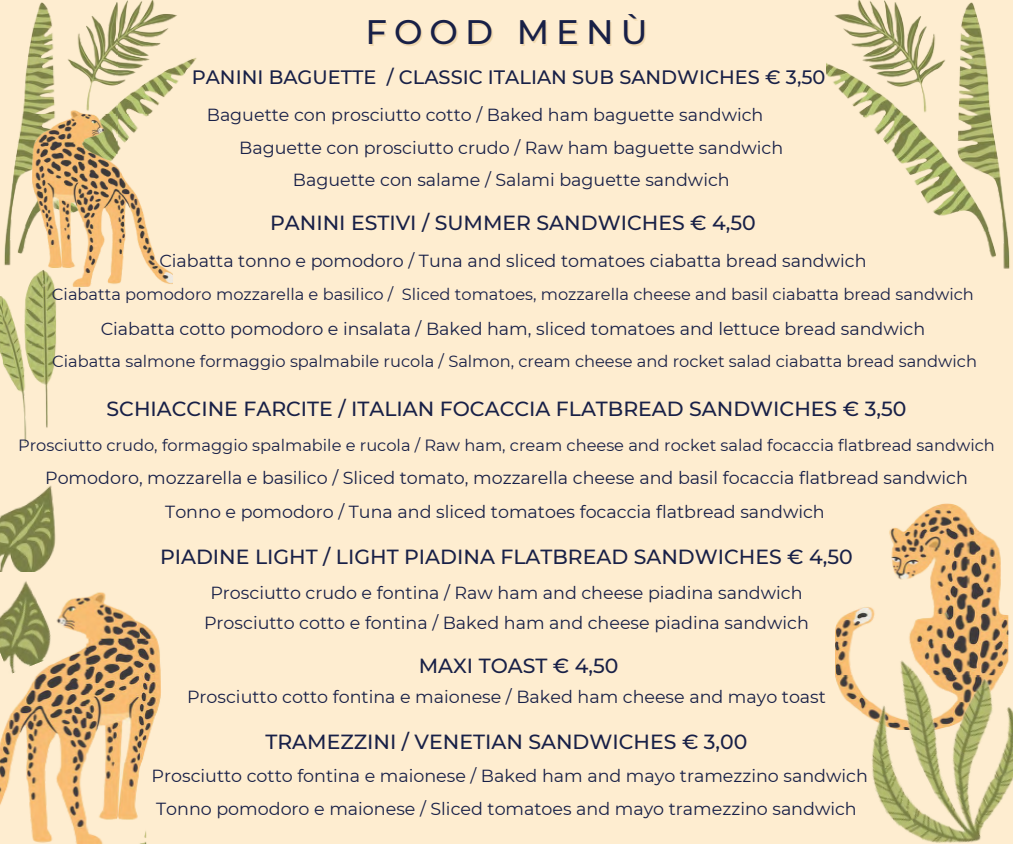
<style>
.page{position:relative;width:1013px;height:844px;background:#fff}
.page>*{position:absolute;margin:0;border:0;box-sizing:border-box;transform-origin:0 0}
.t1{font:500 33.88px "Montserrat";letter-spacing:.21em;color:#182047}
.t2{font:500 20.38px "Montserrat";color:#182047}
.t3{font:500 19.38px "Montserrat";color:#182047}
.t4{font:17.5px "Montserrat";color:#182047}
.t5{font:16.25px "Montserrat";color:#182047}
</style>
<div class="page">
<div style="left:0;top:0;width:1012px;height:844px;background:#feedd0"></div>
<img style="left:826px;top:0;width:184px;height:269px">
<img style="left:889px;top:503px;width:112px;height:95px">
<img style="left:835px;top:598px;width:177px;height:245px">
<img style="left:0;top:0;width:197px;height:442px">
<img style="left:18px;top:96px;width:155px;height:208px">
<img style="left:0;top:592px;width:161px;height:252px">
<img style="left:0;top:485px;width:56px;height:84px">
<img style="left:0;top:569px;width:73px;height:105px">
<p class="t1" style="left:365px;top:12px;width:284px">FOOD MENÙ</p>
<p class="t3" style="left:192px;top:66px;width:635px">PANINI BAGUETTE / CLASSIC ITALIAN SUB SANDWICHES € 3,50</p>
<p class="t4" style="left:207px;top:104px;width:558px">Baguette con prosciutto cotto / Baked ham baguette sandwich</p>
<p class="t4" style="left:239px;top:137px;width:545px">Baguette con prosciutto crudo / Raw ham baguette sandwich</p>
<p class="t4" style="left:293px;top:169px;width:438px">Baguette con salame / Salami baguette sandwich</p>
<p class="t2" style="left:270px;top:210px;width:487px">PANINI ESTIVI / SUMMER SANDWICHES € 4,50</p>
<p class="t4" style="left:159px;top:250px;width:708px">Ciabatta tonno e pomodoro / Tuna and sliced tomatoes ciabatta bread sandwich</p>
<p class="t5" style="left:52px;top:284px;width:923px">Ciabatta pomodoro mozzarella e basilico / Sliced tomatoes, mozzarella cheese and basil ciabatta bread sandwich</p>
<p class="t4" style="left:101px;top:318px;width:826px">Ciabatta cotto pomodoro e insalata / Baked ham, sliced tomatoes and lettuce bread sandwich</p>
<p class="t5" style="left:52px;top:351px;width:926px">Ciabatta salmone formaggio spalmabile rucola / Salmon, cream cheese and rocket salad ciabatta bread sandwich</p>
<p class="t2" style="left:107px;top:396px;width:801px">SCHIACCINE FARCITE / ITALIAN FOCACCIA FLATBREAD SANDWICHES € 3,50</p>
<p class="t5" style="left:18px;top:435px;width:978px">Prosciutto crudo, formaggio spalmabile e rucola / Raw ham, cream cheese and rocket salad focaccia flatbread sandwich</p>
<p class="t4" style="left:45px;top:467px;width:924px">Pomodoro, mozzarella e basilico / Sliced tomato, mozzarella cheese and basil focaccia flatbread sandwich</p>
<p class="t4" style="left:165px;top:501px;width:661px">Tonno e pomodoro / Tuna and sliced tomatoes focaccia flatbread sandwich</p>
<p class="t2" style="left:160px;top:545px;width:694px">PIADINE LIGHT / LIGHT PIADINA FLATBREAD SANDWICHES € 4,50</p>
<p class="t4" style="left:210px;top:582px;width:593px">Prosciutto crudo e fontina / Raw ham and cheese piadina sandwich</p>
<p class="t4" style="left:204px;top:612px;width:606px">Prosciutto cotto e fontina / Baked ham and cheese piadina sandwich</p>
<p class="t2" style="left:419px;top:653px;width:201px">MAXI TOAST € 4,50</p>
<p class="t4" style="left:187px;top:686px;width:640px">Prosciutto cotto fontina e maionese / Baked ham cheese and mayo toast</p>
<p class="t2" style="left:265px;top:729px;width:483px">TRAMEZZINI / VENETIAN SANDWICHES € 3,00</p>
<p class="t4" style="left:151px;top:765px;width:717px">Prosciutto cotto fontina e maionese / Baked ham and mayo tramezzino sandwich</p>
<p class="t4" style="left:156px;top:798px;width:702px">Tonno pomodoro e maionese / Sliced tomatoes and mayo tramezzino sandwich</p>
</div>
